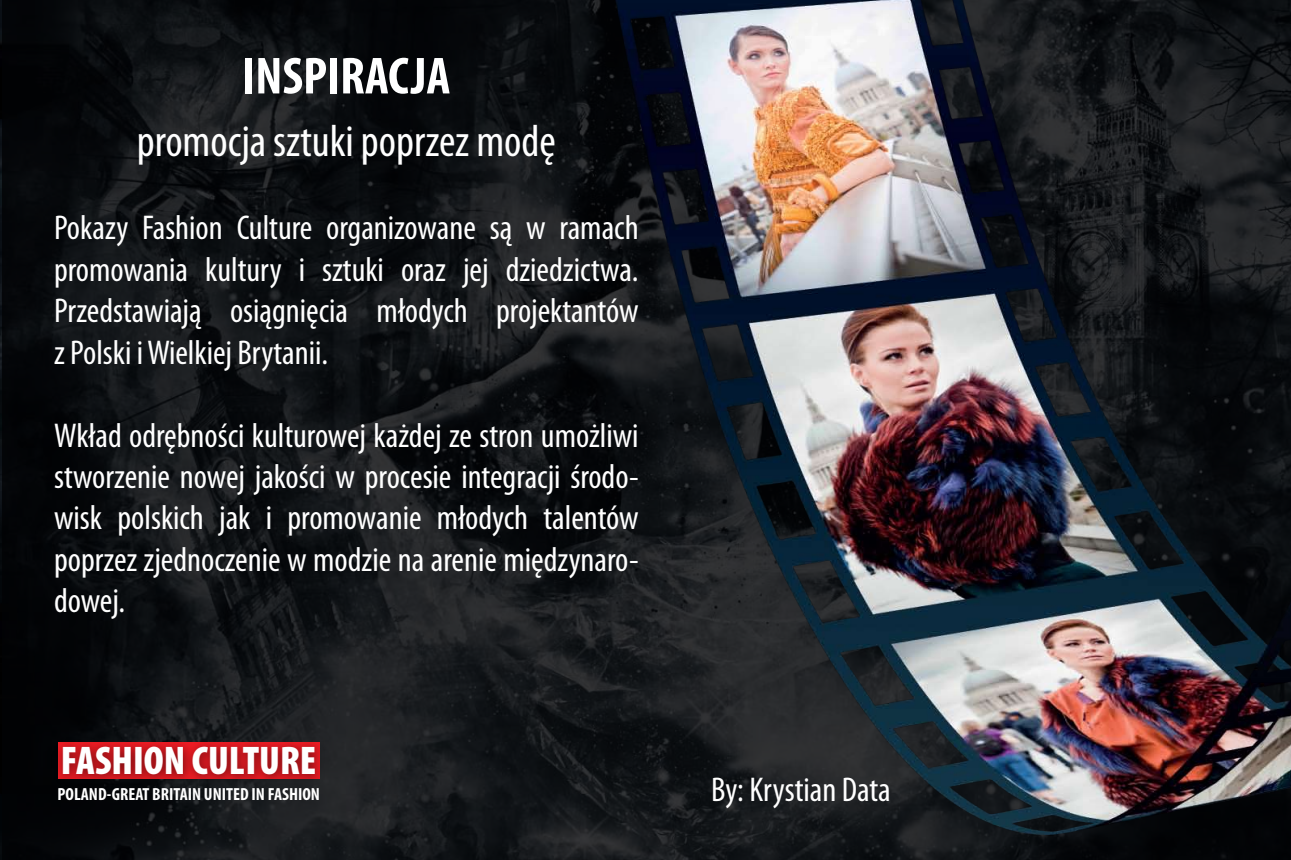
<style>
.page{position:relative;width:1291px;height:860px;background:#fff}
.page>*{position:absolute;margin:0;border:0;box-sizing:border-box;transform-origin:0 0}
.t1{font:700 condensed 52.5px "Myriad Pro";color:#fff}
.t2{font:condensed 45px "Myriad Pro";color:#fff}
.t3{font:900 condensed 40.2px "Myriad Pro";color:#fff}
.t4{font:condensed 34.5px/41.4px "Myriad Pro";color:#fff;text-align:justify}
.t5{font:700 condensed 17.55px "Myriad Pro";color:#fff}
</style>
<div class="page">
<hr style="left:0;top:1px;width:1px;height:858px;background:#020305">
<svg style="left:2px;top:833px;width:1288px;height:26px;background:#111316"></svg>
<img style="left:0;top:0;width:1290px;height:833px">
<h1 class="t1" style="left:242px;top:43px;width:210px">INSPIRACJA</h1>
<h2 class="t2" style="left:137px;top:114px;width:420px">promocja sztuki poprzez modę</h2>
<p class="t4" style="left:54px;top:207px;width:586px">Pokazy Fashion Culture organizowane są w ramach promowania kultury i sztuki oraz jej dziedzictwa.<br>Przedstawiają osiągnięcia młodych projektantów z Polski iWielkiej Brytanii.</p>
<p class="t4" style="left:54px;top:414px;width:586px">Wkład odrębności kulturowej każdej ze stron umożliwi stworzenie nowej jakości w procesie integracji środo&shy;wisk polskich jak i promowanie młodych talentów poprzez zjednoczenie w modzie na arenie międzynaro&shy;dowej.</p>
<p class="t3" style="left:61px;top:735px;width:257px">FASHION CULTURE</p>
<p class="t5" style="left:58px;top:783px;width:264px">POLAND-GREAT BRITAIN UNITED IN FASHION</p>
<p class="t4" style="left:711px;top:768px;width:181px">By: Krystian Data</p>
</div>
